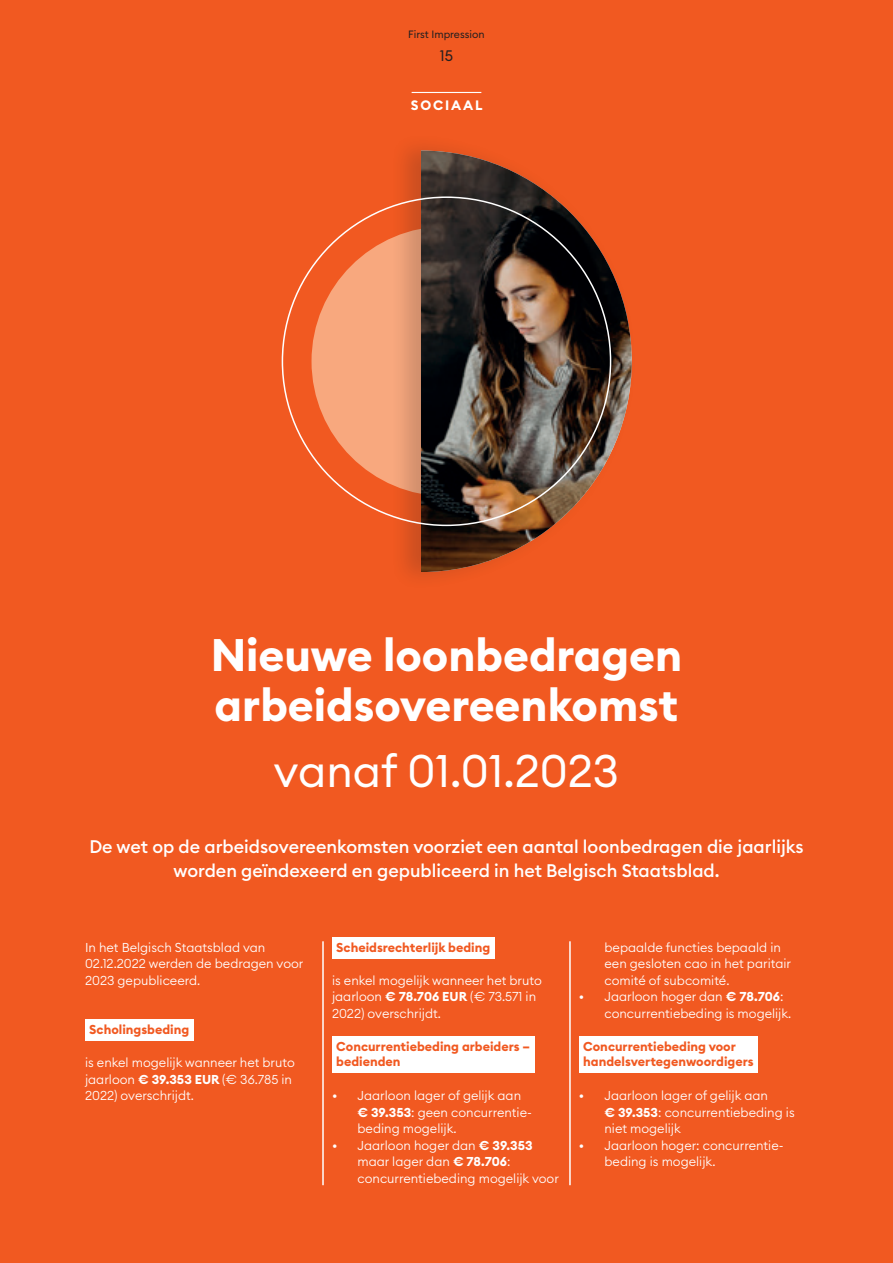
<style>
.page{position:relative;width:893px;height:1263px;background:#f15921}
.page>*{position:absolute;margin:0;border:0;box-sizing:border-box;transform-origin:0 0}
.t1{font:700 45px/49.5px "Euclid Circular B";color:#fff}
.t2{font:45px "Euclid Circular B";color:#fff}
.t3{font:500 18px/24px "Euclid Circular B";color:#fff;text-align:center}
.t4{font:15px "Euclid Circular B";color:#231f20}
.t5{font:700 13.5px "Euclid Circular B";letter-spacing:.14em;color:#fff}
.t6{font:300 12.75px/16.5px "Euclid Circular B";color:#fff}
.t7{font:700 12.75px/15px "Euclid Circular B";color:#f15921}
.t8{font:10.5px "Euclid Circular B";color:#231f20}
.s1{font-weight:700}
</style>
<div class="page">
<hr style="left:412px;top:92px;width:69px;height:1px;background:#fff">
<div style="left:85px;top:1020px;width:109px;height:21px;background:#fff"></div>
<div style="left:332px;top:937px;width:163px;height:21px;background:#fff"></div>
<div style="left:332px;top:1036px;width:202px;height:36px;background:#fff"></div>
<div style="left:579px;top:1036px;width:179px;height:36px;background:#fff"></div>
<hr style="left:323px;top:941px;width:1px;height:244px;background:#fff">
<hr style="left:570px;top:941px;width:1px;height:244px;background:#fff">
<div style="left:311px;top:226px;width:270px;height:270px;background:#f8a87e;border-radius:50%"></div>
<div style="left:389px;top:132px;width:249px;height:459px;background:#231f20;opacity:.2"></div>
<img style="left:421px;top:151px;width:211px;height:421px">
<p class="t8" style="left:408px;top:28px;width:78px">First Impression</p>
<p class="t4" style="left:440px;top:46px;width:15px">15</p>
<p class="t5" style="left:411px;top:97px;width:73px">SOCIAAL</p>
<h1 class="t1" style="left:211px;top:631px;width:473px">Nieuwe loonbedragen arbeidsovereenkomst</h1>
<h1 class="t2" style="left:274px;top:742px;width:347px">vanaf 01.01.2023</h1>
<h2 class="t3" style="left:89px;top:834px;width:716px">De wet op de arbeidsovereenkomsten voorziet een aantal loonbedragen die jaarlijks worden geïndexeerd en gepubliceerd in het Belgisch Staatsblad.</h2>
<p class="t6" style="left:85px;top:939px;width:220px">In het Belgisch Staatsblad van<br>02.12.2022 werden de bedragen voor<br>2023 gepubliceerd.</p>
<p class="t7" style="left:89px;top:1022px;width:101px">Scholingsbeding</p>
<p class="t6" style="left:85px;top:1054px;width:211px">is enkel mogelijk wanneer het bruto jaarloon <span class="s1">€ 39.353 EUR</span> (€ 36.785 in<br>2022) overschrijdt.</p>
<p class="t7" style="left:336px;top:940px;width:156px">Scheidsrechterlijk beding</p>
<p class="t6" style="left:332px;top:972px;width:211px">is enkel mogelijk wanneer het bruto jaarloon <span class="s1">€ 78.706 EUR</span> (€ 73.571 in<br>2022) overschrijdt.</p>
<p class="t7" style="left:336px;top:1039px;width:195px">Concurrentiebeding arbeiders – bedienden</p>
<p class="t6" style="left:358px;top:1087px;width:176px;text-indent:-26px">• Jaarloon lager of gelijk aan <span class="s1">€ 39.353</span>: geen concurrentie&shy;beding mogelijk.</p>
<p class="t6" style="left:358px;top:1137px;width:203px;text-indent:-26px">• Jaarloon hoger dan <span class="s1">€ 39.353 </span>maar lager dan <span class="s1">€ 78.706</span>: concurrentiebeding mogelijk voor</p>
<p class="t6" style="left:604px;top:939px;width:188px">bepaalde functies bepaald in een gesloten cao in het paritair comité of subcomité.</p>
<p class="t6" style="left:604px;top:988px;width:188px;text-indent:-26px">• Jaarloon hoger dan <span class="s1">€ 78.706</span>: concurrentiebeding is mogelijk.</p>
<p class="t7" style="left:583px;top:1039px;width:172px">Concurrentiebeding voor handelsvertegenwoordigers</p>
<p class="t6" style="left:604px;top:1087px;width:192px;text-indent:-26px">• Jaarloon lager of gelijk aan<br><span class="s1">€ 39.353</span>: concurrentiebeding is niet mogelijk</p>
<p class="t6" style="left:604px;top:1137px;width:181px;text-indent:-26px">• Jaarloon hoger: concurrentie&shy;beding is mogelijk.</p>
</div>
